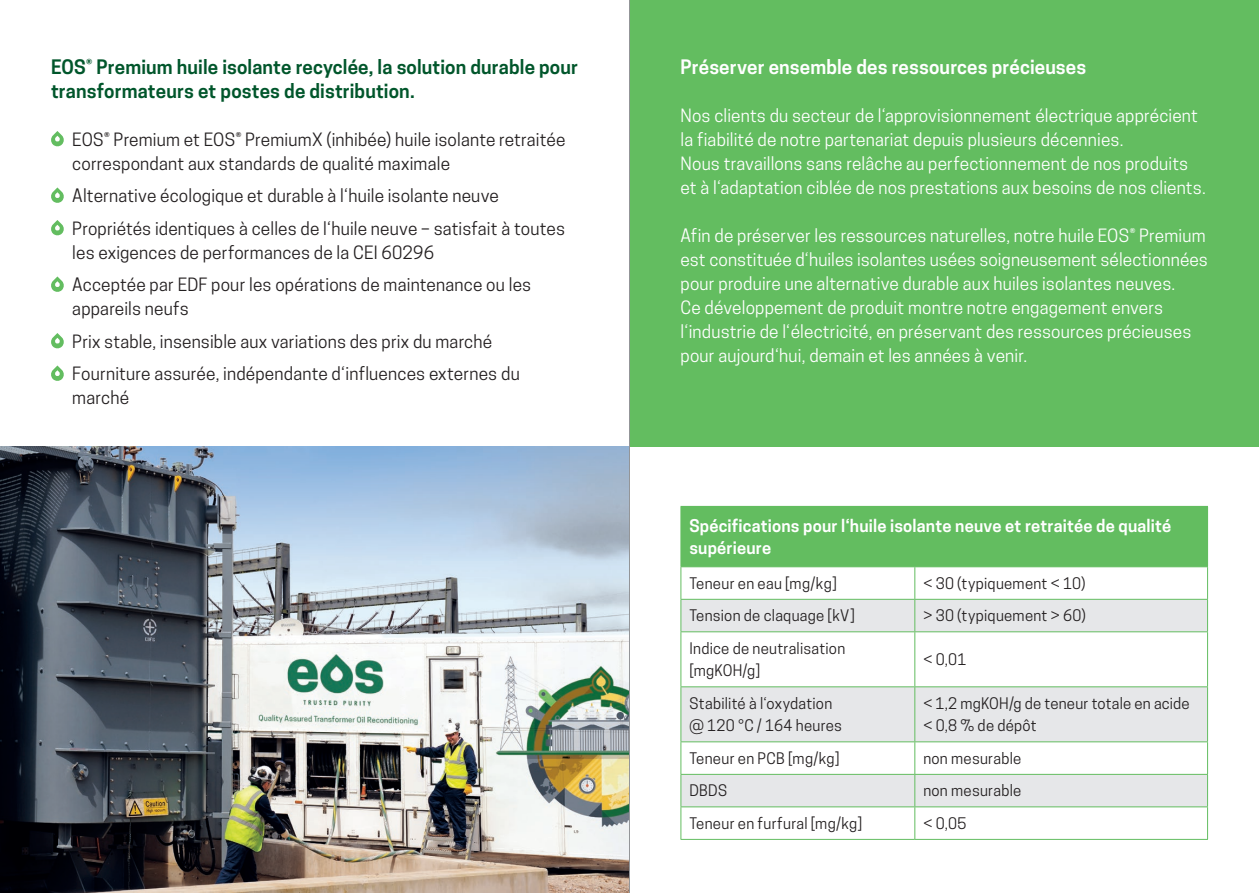
<style>
.page{position:relative;width:1259px;height:893px;background:#fff}
.page>*{position:absolute;margin:0;border:0;box-sizing:border-box;transform-origin:0 0}
.t1{font:700 18.75px/24px "Cooper Hewitt";letter-spacing:.005em;color:#00562b}
.t2{font:700 18.75px "Cooper Hewitt";letter-spacing:.005em;color:#fff}
.t3{font:17.25px/24px "Cooper Hewitt";letter-spacing:.01em;color:#fff}
.t4{font:17.25px/32.5px "Cooper Hewitt";letter-spacing:.01em;color:#231f20}
.t5{font:700 16.5px/22.5px "Cooper Hewitt";letter-spacing:.01em;color:#fff}
.t6{font:15px/22.5px "Cooper Hewitt";letter-spacing:.015em;color:#231f20}
</style>
<div class="page">
<img style="left:0;top:446px;width:629px;height:447px">
<div style="left:629px;top:0;width:630px;height:446px;background:#63bd60"></div>
<svg style="left:51px;top:131px;width:13px;height:16px"></svg>
<svg style="left:51px;top:187px;width:13px;height:16px"></svg>
<svg style="left:51px;top:220px;width:13px;height:16px"></svg>
<svg style="left:51px;top:276px;width:13px;height:16px"></svg>
<svg style="left:51px;top:333px;width:13px;height:16px"></svg>
<svg style="left:51px;top:365px;width:13px;height:16px"></svg>
<div style="left:681px;top:506px;width:526px;height:61px;background:#63bd60"></div>
<svg style="left:681px;top:567px;width:526px;height:272px"></svg>
<svg style="left:681px;top:600px;width:526px;height:206px;fill:#e6e7e9"></svg>
<hr style="left:680px;top:506px;width:235px;height:1px;background:#63bd60">
<hr style="left:680px;top:507px;width:1px;height:59px;background:#63bd60">
<hr style="left:915px;top:506px;width:293px;height:1px;background:#63bd60">
<hr style="left:1207px;top:507px;width:1px;height:59px;background:#63bd60">
<hr style="left:680px;top:566px;width:235px;height:1px;background:#63bd60">
<hr style="left:680px;top:567px;width:1px;height:32px;background:#63bd60">
<hr style="left:915px;top:566px;width:293px;height:1px;background:#63bd60">
<hr style="left:914px;top:567px;width:1px;height:32px;background:#63bd60">
<hr style="left:1207px;top:567px;width:1px;height:32px;background:#63bd60">
<hr style="left:680px;top:599px;width:235px;height:1px;background:#63bd60">
<hr style="left:680px;top:600px;width:1px;height:31px;background:#63bd60">
<hr style="left:915px;top:599px;width:293px;height:1px;background:#63bd60">
<hr style="left:914px;top:600px;width:1px;height:31px;background:#63bd60">
<hr style="left:1207px;top:600px;width:1px;height:31px;background:#63bd60">
<hr style="left:680px;top:631px;width:235px;height:1px;background:#63bd60">
<hr style="left:680px;top:632px;width:1px;height:54px;background:#63bd60">
<hr style="left:915px;top:631px;width:293px;height:1px;background:#63bd60">
<hr style="left:914px;top:632px;width:1px;height:54px;background:#63bd60">
<hr style="left:1207px;top:632px;width:1px;height:54px;background:#63bd60">
<hr style="left:680px;top:686px;width:235px;height:1px;background:#63bd60">
<hr style="left:680px;top:687px;width:1px;height:54px;background:#63bd60">
<hr style="left:915px;top:686px;width:293px;height:1px;background:#63bd60">
<hr style="left:914px;top:687px;width:1px;height:54px;background:#63bd60">
<hr style="left:1207px;top:687px;width:1px;height:54px;background:#63bd60">
<hr style="left:680px;top:741px;width:235px;height:1px;background:#63bd60">
<hr style="left:680px;top:742px;width:1px;height:32px;background:#63bd60">
<hr style="left:915px;top:741px;width:293px;height:1px;background:#63bd60">
<hr style="left:914px;top:742px;width:1px;height:32px;background:#63bd60">
<hr style="left:1207px;top:742px;width:1px;height:32px;background:#63bd60">
<hr style="left:680px;top:774px;width:235px;height:1px;background:#63bd60">
<hr style="left:680px;top:775px;width:1px;height:31px;background:#63bd60">
<hr style="left:915px;top:774px;width:293px;height:1px;background:#63bd60">
<hr style="left:914px;top:775px;width:1px;height:31px;background:#63bd60">
<hr style="left:1207px;top:775px;width:1px;height:31px;background:#63bd60">
<hr style="left:680px;top:806px;width:235px;height:1px;background:#63bd60">
<hr style="left:680px;top:807px;width:1px;height:32px;background:#63bd60">
<hr style="left:915px;top:806px;width:293px;height:1px;background:#63bd60">
<hr style="left:914px;top:807px;width:1px;height:32px;background:#63bd60">
<hr style="left:1207px;top:807px;width:1px;height:32px;background:#63bd60">
<hr style="left:680px;top:839px;width:235px;height:1px;background:#63bd60">
<hr style="left:915px;top:839px;width:293px;height:1px;background:#63bd60">
<hr style="left:629px;top:0;width:1px;height:893px;background:#939598">
<p class="t1" style="left:51px;top:55px;width:528px">EOS® Premium huile isolante recyclée, la solution durable pour transformateurs et postes de distribution.</p>
<p class="t4" style="left:72px;top:127px;width:494px;line-height:24px">EOS® Premium et EOS® PremiumX (inhibée) huile isolante retraitée correspondant aux standards de qualité maximale</p>
<p class="t4" style="left:72px;top:179px;width:494px">Alternative écologique et durable à l‘huile isolante neuve<br>Propriétés identiques à celles de l‘huile neuve – satisfait à toutes</p>
<p class="t4" style="left:72px;top:236px;width:460px">les exigences de performances de la CEI 60296<br>Acceptée par EDF pour les opérations de maintenance ou les</p>
<p class="t4" style="left:72px;top:292px;width:449px">appareils neufs<br>Prix stable, insensible aux variations des prix du marché<br>Fourniture assurée, indépendante d‘influences externes du</p>
<p class="t4" style="left:72px;top:381px;width:58px">marché</p>
<p class="t2" style="left:680px;top:55px;width:407px">Préserver ensemble des ressources précieuses</p>
<p class="t3" style="left:680px;top:103px;width:527px">Nos clients du secteur de l‘approvisionnement électrique apprécient la fiabilité de notre partenariat depuis plusieurs décennies.<br>Nous travaillons sans relâche au perfectionnement de nos produits et à l‘adaptation ciblée de nos prestations aux besoins de nos clients.</p>
<p class="t3" style="left:680px;top:223px;width:529px">Afin de préserver les ressources naturelles, notre huile EOS® Premium est constituée d‘huiles isolantes usées soigneusement sélectionnées pour produire une alternative durable aux huiles isolantes neuves.<br>Ce développement de produit montre notre engagement envers l‘industrie de l‘électricité, en préservant des ressources précieuses pour aujourd‘hui, demain et les années à venir.</p>
<p class="t5" style="left:689px;top:514px;width:483px">Spécifications pour l‘huile isolante neuve et retraitée de qualité supérieure</p>
<p class="t6" style="left:689px;top:572px;width:149px">Teneur en eau [mg/kg]</p>
<p class="t6" style="left:923px;top:572px;width:164px">&lt; 30 (typiquement &lt; 10)</p>
<p class="t6" style="left:689px;top:604px;width:167px">Tension de claquage [kV]</p>
<p class="t6" style="left:923px;top:604px;width:164px">&gt; 30 (typiquement &gt; 60)</p>
<p class="t6" style="left:689px;top:637px;width:157px">Indice de neutralisation [mgKOH/g]</p>
<p class="t6" style="left:923px;top:648px;width:45px">&lt; 0,01</p>
<p class="t6" style="left:689px;top:692px;width:154px">Stabilité à l‘oxydation @ 120 °C / 164 heures</p>
<p class="t6" style="left:923px;top:692px;width:268px">&lt; 1,2 mgKOH/g de teneur totale en acide &lt; 0,8 % de dépôt</p>
<p class="t6" style="left:689px;top:747px;width:152px">Teneur en PCB [mg/kg]</p>
<p class="t6" style="left:923px;top:747px;width:99px">non mesurable</p>
<p class="t6" style="left:689px;top:779px;width:39px">DBDS</p>
<p class="t6" style="left:923px;top:779px;width:99px">non mesurable</p>
<p class="t6" style="left:689px;top:812px;width:174px">Teneur en furfural [mg/kg]</p>
<p class="t6" style="left:923px;top:812px;width:45px">&lt; 0,05</p>
</div>
